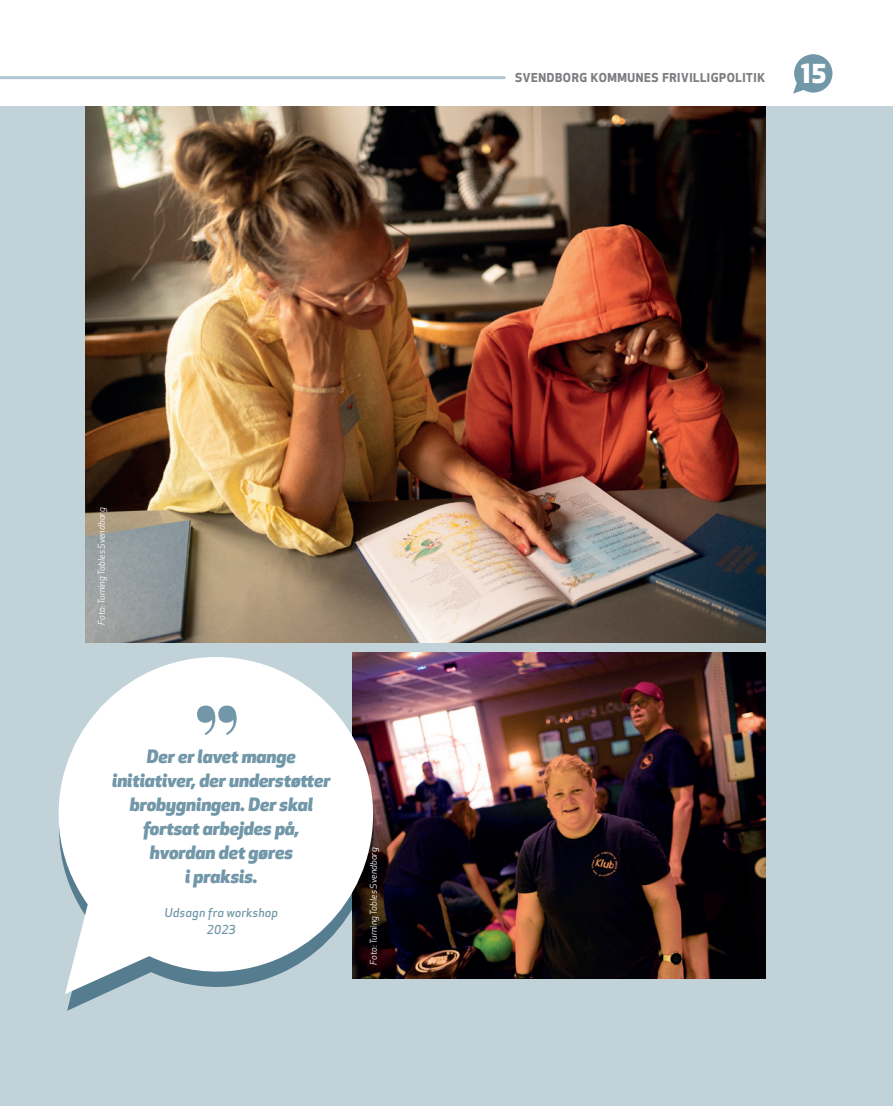
<style>
.page{position:relative;width:893px;height:1106px;background:#fff}
.page>*{position:absolute;margin:0;border:0;box-sizing:border-box;transform-origin:0 0}
.t1{font:800 25.5px "Apex New";color:#fff}
.t2{font:italic 800 18px/24px "Apex New";color:#7197a8;text-align:center}
.t3{font:700 12px "Apex New";letter-spacing:.05em;color:#7c7e81}
.t4{font:italic 500 12px "Apex Sans";color:#7197a8}
.t5{font:italic 9px "Apex New";color:#fff}
</style>
<div class="page">
<div style="left:0;top:106px;width:893px;height:1000px;background:#c2d2d9"></div>
<svg style="left:793px;top:54px;width:39px;height:40px"></svg>
<hr style="left:0;top:76px;width:504px;height:3px;background:#b0c6d2">
<img style="left:85px;top:106px;width:680px;height:537px">
<img style="left:380px;top:653px;width:385px;height:325px">
<svg style="left:67px;top:665px;width:314px;height:345px"></svg>
<svg style="left:58px;top:652px;width:322px;height:342px;fill:#fff"></svg>
<svg style="left:197px;top:705px;width:40px;height:30px"></svg>
<p class="t3" style="left:515px;top:69px;width:251px">SVENDBORG KOMMUNES FRIVILLIGPOLITIK</p>
<p class="t1" style="left:801px;top:56px;width:27px">15</p>
<p class="t5" style="left:96px;top:625px;width:119px;rotate:-90deg">Foto: Turning Tables Svendborg</p>
<p class="t2" style="left:147px;top:743px;width:150px">Der er lavet mange</p>
<p class="t2" style="left:112px;top:767px;width:220px">initiativer, der understøtter brobygningen. Der skal</p>
<p class="t2" style="left:143px;top:815px;width:158px">fortsat arbejdes på,</p>
<p class="t2" style="left:150px;top:839px;width:144px">hvordan det gøres</p>
<p class="t2" style="left:185px;top:863px;width:74px">i praksis.</p>
<p class="t4" style="left:164px;top:901px;width:115px">Udsagn fra workshop</p>
<p class="t4" style="left:207px;top:918px;width:30px">2023</p>
<p class="t5" style="left:368px;top:964px;width:119px;rotate:-90deg">Foto: Turning Tables Svendborg</p>
</div>
